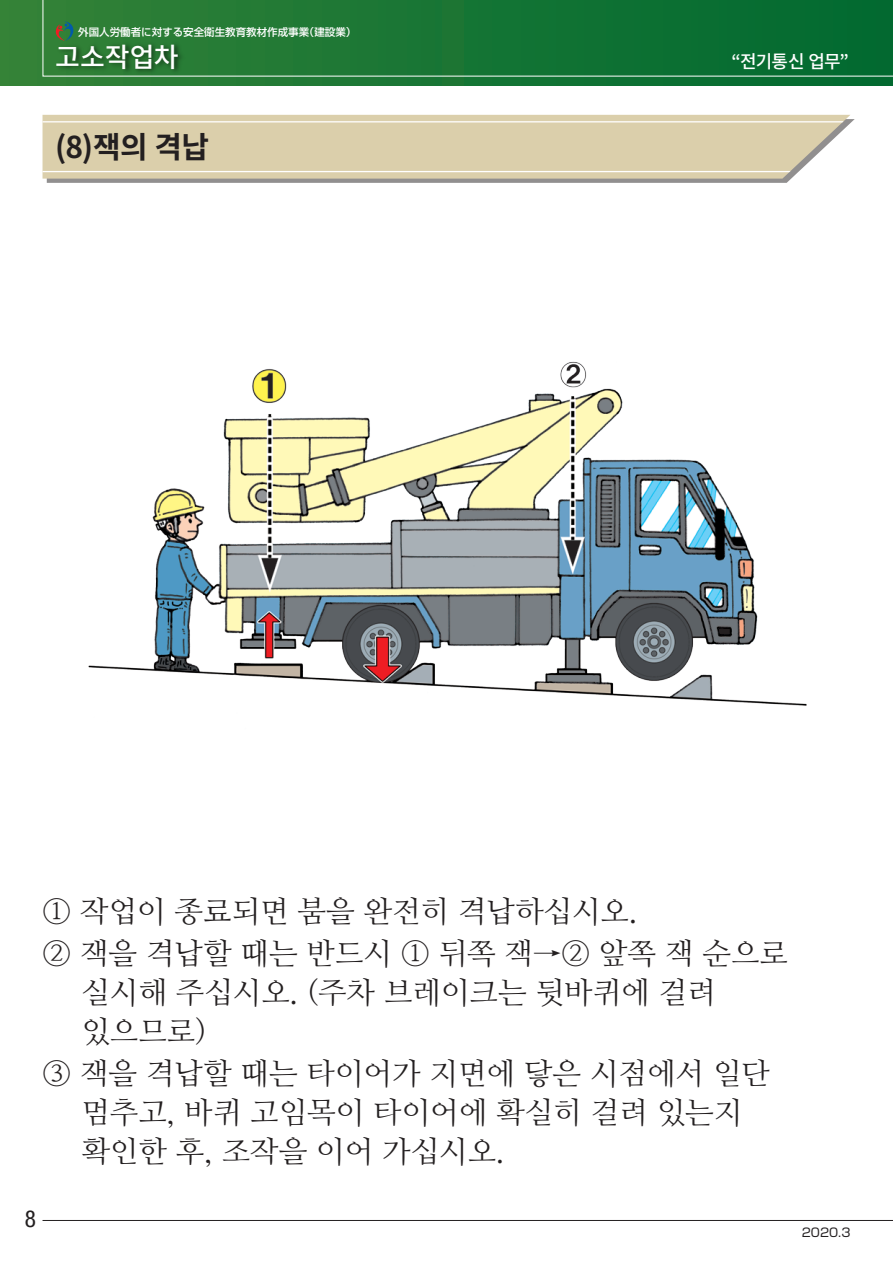
<style>
.page{position:relative;width:893px;height:1263px;background:#fff}
.page>*{position:absolute;margin:0;border:0;box-sizing:border-box;transform-origin:0 0}
.t1{font:30px/39px "Nanum Myeongjo";color:#231f20}
.t2{font:700 30px "Noto Sans CJ Kkr";color:#231f20}
.t3{font:500 27px "Noto Sans CJ Kkr";letter-spacing:-.005em;color:#fff}
.t4{font:condensed 23.4px "Helvetica Neue LT Std";color:#231f20}
.t5{font:500 18px "Noto Sans CJ Kkr";letter-spacing:-.045em;color:#fff}
.t6{font:12px "Shin Go Pro";color:#231f20}
.t7{font:500 10.5px "Shin Go Pro";color:#fff}
</style>
<div class="page">
<hr style="left:43px;top:1220px;width:850px;height:1px;background:#231f20">
<svg style="left:0;top:0;width:893px;height:85px;background:#207834"></svg>
<svg style="left:42px;top:0;width:851px;height:77px;background:#187536"></svg>
<img style="left:88px;top:361px;width:719px;height:345px">
<svg style="left:56px;top:21px;width:17px;height:17px"></svg>
<svg style="left:47px;top:119px;width:808px;height:64px;fill:#918f8f"></svg>
<svg style="left:43px;top:115px;width:807px;height:64px;background:#dbd0ae"></svg>
<svg style="left:43px;top:121px;width:801px;height:1px"></svg>
<svg style="left:43px;top:171px;width:748px;height:1px"></svg>
<img style="left:51px;top:38px;width:138px;height:48px">
<p class="t7" style="left:78px;top:23px;width:280px">外国人労働者に対する安全衛生教育教材作成事業（建設業）</p>
<p class="t3" style="left:55px;top:42px;width:125px">고소작업차</p>
<p class="t5" style="left:731px;top:51px;width:119px">“전기통신 업무”</p>
<p class="t2" style="left:55px;top:130px;width:155px">(8)잭의 격납</p>
<p class="t1" style="left:42px;top:890px;width:747px;line-height:42px">① 작업이 종료되면 붐을 완전히 격납하십시오.<br>② 잭을 격납할 때는 반드시 ① 뒤쪽 잭→② 앞쪽 잭 순으로</p>
<p class="t1" style="left:81px;top:973px;width:636px">실시해 주십시오. (주차 브레이크는 뒷바퀴에 걸려 있으므로)</p>
<p class="t1" style="left:81px;top:1054px;width:690px;text-indent:-39px">③ 잭을 격납할 때는 타이어가 지면에 닿은 시점에서 일단 멈추고, 바퀴 고임목이 타이어에 확실히 걸려 있는지 확인한 후, 조작을 이어 가십시오.</p>
<p class="t4" style="left:25px;top:1205px;width:13px">8</p>
<p class="t6" style="left:802px;top:1223px;width:50px">2020.3</p>
</div>
